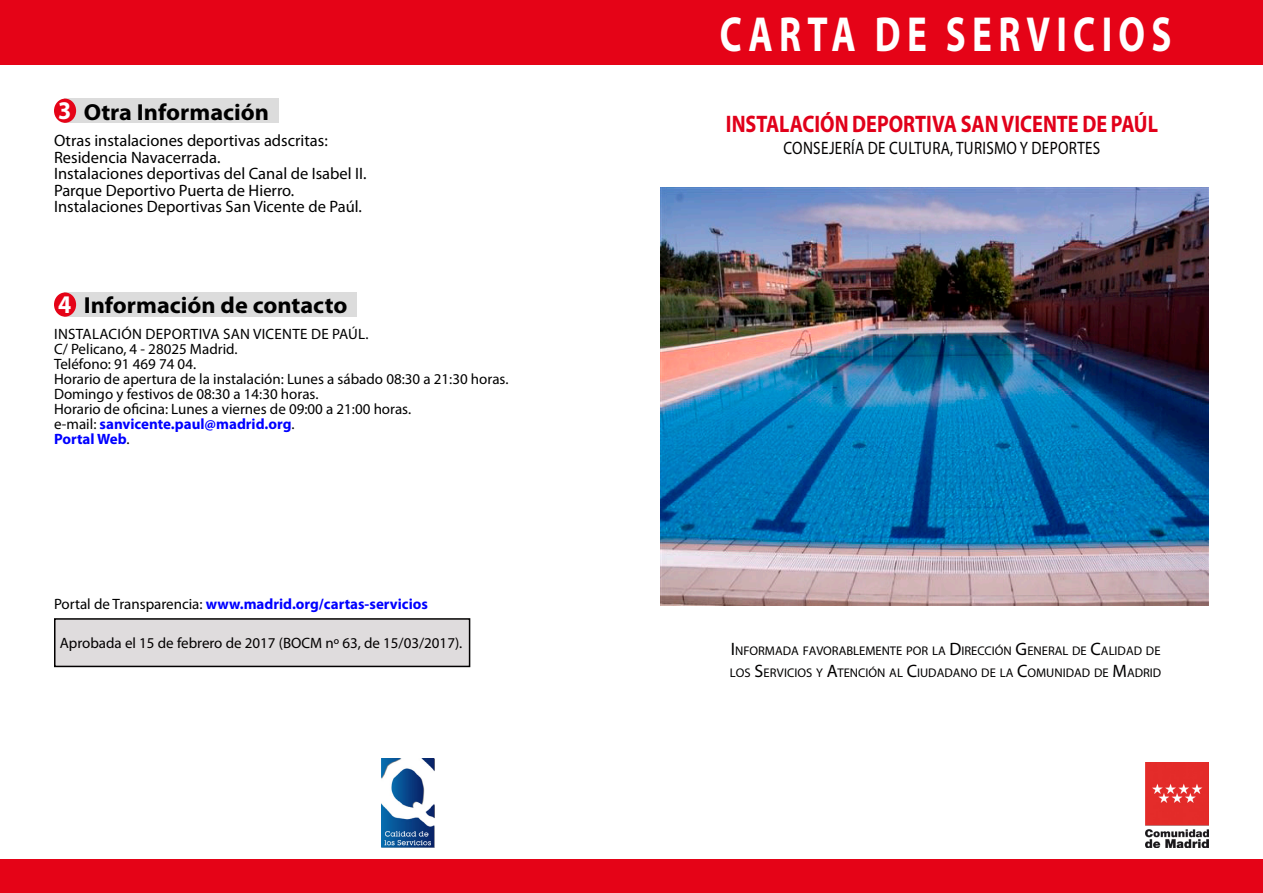
<style>
.page{position:relative;width:1263px;height:893px;background:#fff}
.page>*{position:absolute;margin:0;border:0;box-sizing:border-box;transform-origin:0 0}
.t1{font:700 49.5px "Myriad Pro";letter-spacing:.17em;color:#fff;scale:.75 1}
.t2{font:700 25.5px "Myriad Pro";color:#fff;scale:.93 1}
.t3{font:700 24px "Myriad Pro";color:#e1001a;scale:.84 1}
.t4{font:700 23.25px "Myriad Pro";color:#000;scale:1.05 1}
.t5{font:18px "Myriad Pro";letter-spacing:.02em;color:#020000;scale:.84 1}
.t6{font:16.5px "Myriad Pro";color:#000}
.t7{font:15px "Myriad Pro";color:#000}
.t8{font:700 15px "Myriad Pro";color:#00f}
.t9{font:15px "Myriad Pro";color:#020000}
.t10{font:15px "Myriad Pro";letter-spacing:.02em;color:#000}
.t11{font:12.6px/21.6px "Myriad Pro";color:#020000}
.s1{font-weight:400;color:#000}
.s2{font-size:18px}
</style>
<div class="page">
<div style="left:1px;top:0;width:1262px;height:65px;background:#e50317"></div>
<div style="left:64px;top:292px;width:292px;height:25px;background:#dcdcdc"></div>
<div style="left:54px;top:292px;width:22px;height:25px;background:#e50317;border-radius:50%"></div>
<img style="left:382px;top:758px;width:53px;height:89px">
<div style="left:0;top:859px;width:1262px;height:34px;background:#e50317"></div>
<img style="left:660px;top:187px;width:549px;height:419px">
<img style="left:1145px;top:762px;width:64px;height:85px">
<div style="left:55px;top:619px;width:415px;height:47px;background:#dfdcdd"></div>
<div style="left:54px;top:618px;width:416px;height:49px;border:2px solid #020000"></div>
<div style="left:64px;top:99px;width:214px;height:24px;background:#dcdcdc"></div>
<div style="left:54px;top:99px;width:22px;height:24px;background:#e50317;border-radius:50%"></div>
<p class="t2" style="left:58px;top:94px;width:16px">3</p>
<p class="t4" style="left:84px;top:97px;width:178px">Otra Información</p>
<p class="t6" style="left:54px;top:130px;width:275px">Otras instalaciones deportivas adscritas:</p>
<p class="t6" style="left:54px;top:147px;width:168px">Residencia Navacerrada.</p>
<p class="t6" style="left:54px;top:163px;width:314px">Instalaciones deportivas del Canal de Isabel II.</p>
<p class="t6" style="left:54px;top:180px;width:242px">Parque Deportivo Puerta de Hierro.</p>
<p class="t6" style="left:54px;top:196px;width:309px">Instalaciones Deportivas San Vicente de Paúl.</p>
<p class="t2" style="left:58px;top:288px;width:16px">4</p>
<p class="t4" style="left:84px;top:290px;width:253px">Información de contacto</p>
<p class="t10" style="left:54px;top:324px;width:316px">INSTALACIÓN DEPORTIVA SAN VICENTE DE PAÚL.</p>
<p class="t7" style="left:54px;top:339px;width:185px">C/ Pelicano, 4 - 28025 Madrid.</p>
<p class="t7" style="left:54px;top:354px;width:144px">Teléfono: 91 469 74 04.</p>
<p class="t7" style="left:54px;top:369px;width:456px">Horario de apertura de la instalación: Lunes a sábado 08:30 a 21:30 horas.</p>
<p class="t7" style="left:54px;top:384px;width:266px">Domingo y festivos de 08:30 a 14:30 horas.</p>
<p class="t7" style="left:54px;top:399px;width:359px">Horario de oficina: Lunes a viernes de 09:00 a 21:00 horas.</p>
<p class="t8" style="left:54px;top:414px;width:242px"><span class="s1">e-mail:</span> sanvicente.paul@madrid.org<span class="s1">.</span></p>
<p class="t8" style="left:54px;top:429px;width:77px">Portal Web<span class="s1">.</span></p>
<p class="t8" style="left:54px;top:594px;width:375px"><span class="s1">Portal de Transparencia:</span> www.madrid.org/cartas-servicios</p>
<p class="t9" style="left:60px;top:634px;width:404px">Aprobada el 15 de febrero de 2017 (BOCM nº 63, de 15/03/2017).</p>
<p class="t1" style="left:720px;top:2px;width:604px">CARTA DE SERVICIOS</p>
<p class="t3" style="left:726px;top:109px;width:516px">INSTALACIÓN DEPORTIVA SAN VICENTE DE PAÚL</p>
<p class="t5" style="left:783px;top:137px;width:379px">CONSEJERÍA DE CULTURA, TURISMO Y DEPORTES</p>
<p class="t11" style="left:730px;top:640px;width:433px"><span class="s2">I</span>NFORMADA FAVORABLEMENTE POR LA <span class="s2">D</span>IRECCIÓN <span class="s2">G</span>ENERAL DE <span class="s2">C</span>ALIDAD DE<br>LOS <span class="s2">S</span>ERVICIOS Y <span class="s2">A</span>TENCIÓN AL <span class="s2">C</span>IUDADANO DE LA <span class="s2">C</span>OMUNIDAD DE <span class="s2">M</span>ADRID</p>
</div>
